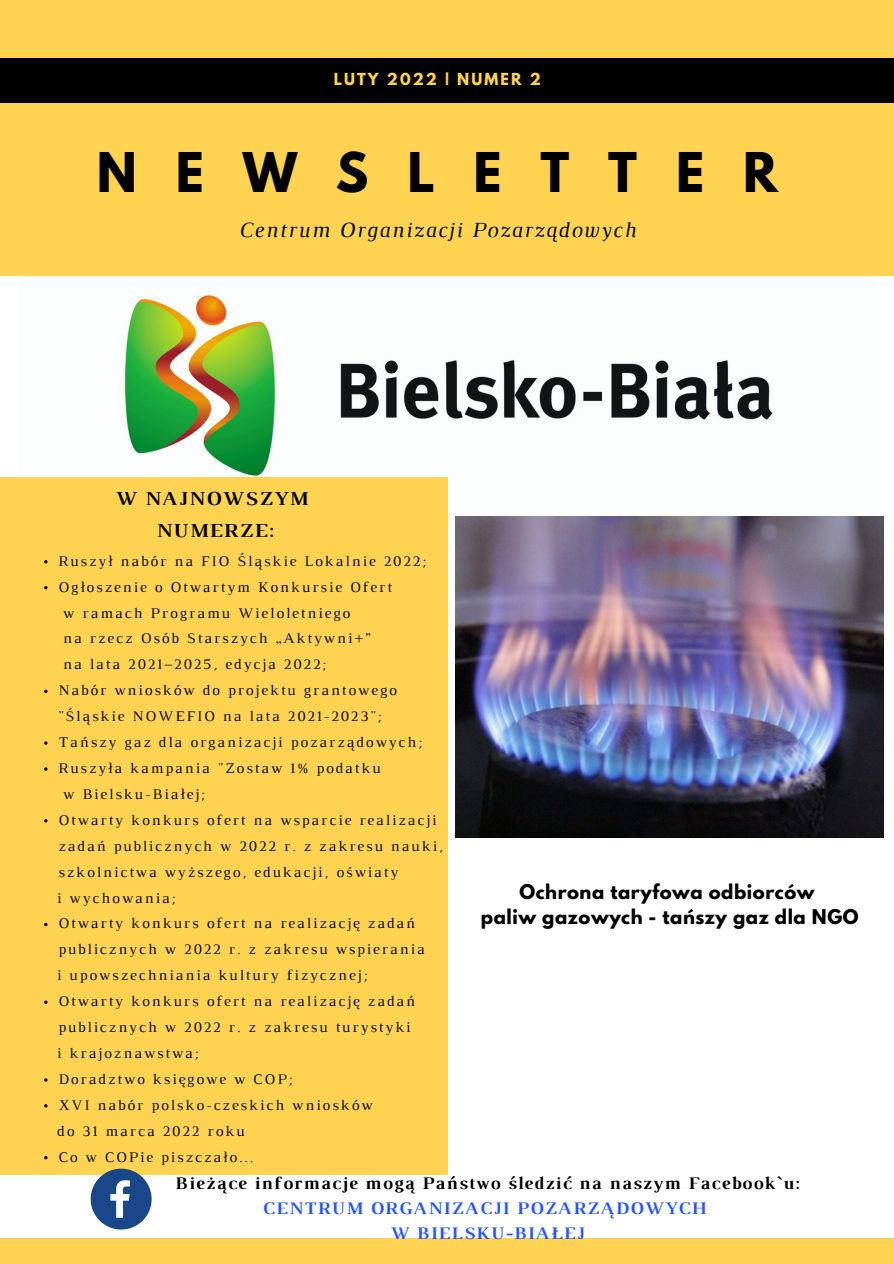
<style>
.page{position:relative;width:894px;height:1264px;background:#fff}
.page>*{position:absolute;margin:0;border:0;box-sizing:border-box;transform-origin:0 0}
.t1{font:700 48.45px "League Spartan";letter-spacing:.8em;color:#000}
.t2{font:italic 22.05px "Luthier";letter-spacing:.07em;color:#000}
.t3{font:700 20.25px "Luthier";letter-spacing:.07em;color:#000}
.t4{font:700 18px "Luthier";letter-spacing:.075em;color:#000}
.t5{font:700 18px "League Spartan";letter-spacing:.03em;color:#000}
.t6{font:700 18px "Luthier";letter-spacing:.075em;color:#2555ff}
.t7{font:15px/26px "Luthier";letter-spacing:.13em;color:#000}
.t8{font:700 14.7px "League Spartan";letter-spacing:.14em;color:#fed352}
</style>
<div class="page">
<img style="left:18px;top:275px;width:857px;height:248px">
<div style="left:0;top:0;width:893px;height:275px;background:#fed352"></div>
<div style="left:0;top:59px;width:893px;height:44px;background:#000"></div>
<div style="left:0;top:1237px;width:893px;height:26px;background:#fed352"></div>
<div style="left:0;top:477px;width:447px;height:697px;background:#fed352"></div>
<svg style="left:91px;top:1168px;width:60px;height:61px"></svg>
<img style="left:455px;top:516px;width:428px;height:321px">
<p class="t8" style="left:334px;top:72px;width:208px">LUTY 2022 | NUMER 2</p>
<p class="t1" style="left:97px;top:148px;width:682px">NEWSLETTER</p>
<p class="t2" style="left:239px;top:222px;width:398px">Centrum Organizacji Pozarządowych</p>
<p class="t3" style="left:115px;top:491px;width:194px">W NAJNOWSZYM</p>
<p class="t3" style="left:156px;top:522px;width:119px">NUMERZE:</p>
<p class="t7" style="left:58px;top:549px;width:369px">Ruszył nabór na FIO Śląskie Lokalnie 2022;</p>
<p class="t7" style="left:58px;top:575px;width:335px">Ogłoszenie o Otwartym Konkursie Ofert</p>
<p class="t7" style="left:63px;top:601px;width:288px">w ramach Programu Wieloletniego</p>
<p class="t7" style="left:63px;top:626px;width:309px">na rzecz Osób Starszych „Aktywni+”</p>
<p class="t7" style="left:63px;top:652px;width:264px">na lata 2021–2025, edycja 2022;</p>
<p class="t7" style="left:58px;top:678px;width:340px">Nabór wniosków do projektu grantowego "Śląskie NOWEFIO na lata 2021-2023";</p>
<p class="t7" style="left:58px;top:730px;width:365px">Tańszy gaz dla organizacji pozarządowych;</p>
<p class="t7" style="left:58px;top:756px;width:324px">Ruszyła kampania "Zostaw 1% podatku</p>
<p class="t7" style="left:58px;top:808px;width:386px">Otwarty konkurs ofert na wsparcie realizacji zadań publicznych w 2022 r. z zakresu nauki, szkolnictwa wyższego, edukacji, oświaty</p>
<p class="t7" style="left:58px;top:911px;width:368px">Otwarty konkurs ofert na realizację zadań publicznych w 2022 r. z zakresu wspierania</p>
<p class="t7" style="left:58px;top:989px;width:358px">Otwarty konkurs ofert na realizację zadań publicznych w 2022 r. z zakresu turystyki</p>
<p class="t7" style="left:58px;top:1067px;width:235px">Doradztwo księgowe w COP;</p>
<p class="t7" style="left:58px;top:1093px;width:316px">XVI nabór polsko-czeskich wniosków</p>
<p class="t7" style="left:58px;top:1144px;width:196px">Co w COPie piszczało...</p>
<p class="t7" style="left:63px;top:782px;width:143px">w Bielsku-Białej;</p>
<p class="t7" style="left:57px;top:885px;width:120px">i wychowania;</p>
<p class="t7" style="left:57px;top:963px;width:311px">i upowszechniania kultury fizycznej;</p>
<p class="t7" style="left:57px;top:1041px;width:143px">i krajoznawstwa;</p>
<p class="t7" style="left:57px;top:1118px;width:189px">do 31 marca 2022 roku</p>
<p class="t5" style="left:519px;top:883px;width:296px">Ochrona taryfowa odbiorców</p>
<p class="t5" style="left:480px;top:907px;width:379px">paliw gazowych - tańszy gaz dla NGO</p>
<p class="t4" style="left:175px;top:1176px;width:625px">Bieżące informacje mogą Państwo śledzić na naszym Facebook`u:</p>
<p class="t6" style="left:262px;top:1201px;width:444px">CENTRUM ORGANIZACJI POZARZĄDOWYCH</p>
<p class="t6" style="left:390px;top:1226px;width:196px">W BIELSKU-BIAŁEJ</p>
</div>
